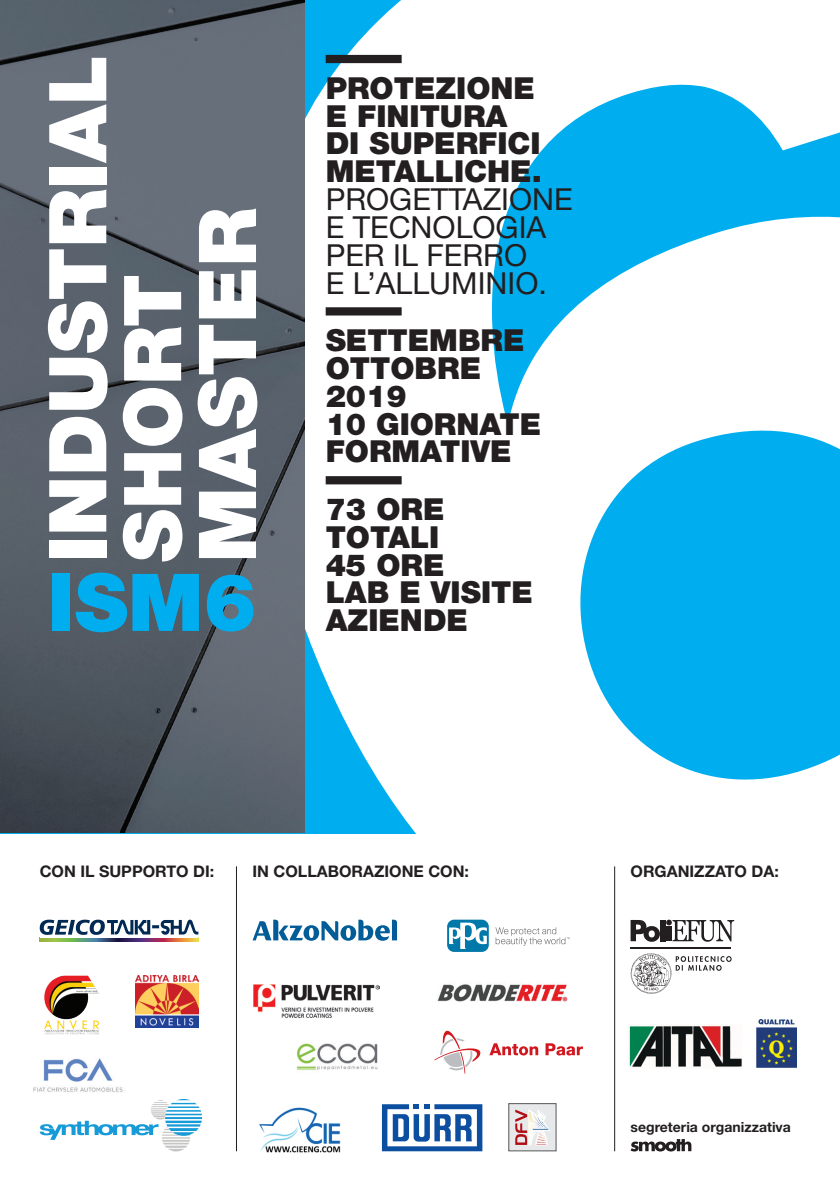
<style>
.page{position:relative;width:840px;height:1191px;background:#fff}
.page>*{position:absolute;margin:0;border:0;box-sizing:border-box;transform-origin:0 0}
.t1{font:900 79.8px/74.8px "Helvetica Neue LT Std";letter-spacing:-.005em;color:#fff}
.t2{font:900 79.8px "Helvetica Neue LT Std";color:#00aeef}
.t3{font:900 30.4px/27.8px "Helvetica Neue LT Std";color:#231f20}
.t4{font:30.4px/27.8px "Helvetica Neue LT Std";color:#231f20}
.t5{font:700 16px "Helvetica Neue LT Std";color:#231f20}
.t6{font:700 14px "Helvetica Neue LT Std";color:#231f20}
</style>
<div class="page">
<svg style="left:304px;top:0;width:535px;height:833px"></svg>
<svg style="left:630px;top:953px;width:101px;height:40px"></svg>
<svg style="left:630px;top:920px;width:29px;height:21px"></svg>
<div style="left:660px;top:920px;width:5px;height:21px;background:#231f20"></div>
<svg style="left:665px;top:919px;width:68px;height:22px"></svg>
<hr style="left:630px;top:947px;width:100px;height:1px;background:#231f20">
<img style="left:756px;top:1020px;width:40px;height:47px">
<img style="left:629px;top:1026px;width:113px;height:41px">
<svg style="left:630px;top:1139px;width:61px;height:12px"></svg>
<svg style="left:252px;top:919px;width:145px;height:21px"></svg>
<img style="left:437px;top:984px;width:131px;height:18px">
<img style="left:296px;top:1043px;width:82px;height:28px">
<img style="left:253px;top:984px;width:126px;height:33px">
<svg style="left:40px;top:919px;width:158px;height:16px"></svg>
<img style="left:135px;top:975px;width:63px;height:53px">
<img style="left:44px;top:975px;width:55px;height:60px">
<hr style="left:236px;top:866px;width:1px;height:285px;background:#231f20">
<hr style="left:613px;top:866px;width:1px;height:285px;background:#231f20">
<svg style="left:382px;top:1104px;width:100px;height:47px"></svg>
<img style="left:33px;top:1058px;width:90px;height:34px">
<svg style="left:495px;top:927px;width:74px;height:18px"></svg>
<div style="left:447px;top:919px;width:41px;height:33px;background:#0078aa;border-radius:7px"></div>
<svg style="left:449px;top:922px;width:37px;height:27px"></svg>
<img style="left:259px;top:1107px;width:82px;height:46px">
<img style="left:0;top:0;width:304px;height:833px">
<div style="left:325px;top:55px;width:76px;height:8px;background:#231f20"></div>
<div style="left:325px;top:307px;width:76px;height:8px;background:#231f20"></div>
<div style="left:325px;top:476px;width:76px;height:8px;background:#231f20"></div>
<svg style="left:40px;top:1099px;width:162px;height:52px"></svg>
<svg style="left:434px;top:1030px;width:46px;height:44px"></svg>
<svg style="left:489px;top:1043px;width:49px;height:12px"></svg>
<svg style="left:545px;top:1043px;width:37px;height:12px"></svg>
<div style="left:508px;top:1103px;width:47px;height:47px;background:#e7e8e9"></div>
<div style="left:508px;top:1103px;width:48px;height:48px;border:1px solid #57585a"></div>
<svg style="left:515px;top:1109px;width:34px;height:36px"></svg>
<h1 class="t1" style="left:40px;top:562px;width:509px;rotate:-90deg">INDUSTRIAL<br>SHORT<br>MASTER</h1>
<h1 class="t2" style="left:48px;top:555px;width:210px">ISM6</h1>
<p class="t3" style="left:325px;top:74px;width:217px">PROTEZIONE<br>E FINITURA<br>DI SUPERFICI<br>METALLICHE.</p>
<p class="t4" style="left:325px;top:185px;width:248px">PROGETTAZIONE<br>E TECNOLOGIA<br>PER IL FERRO<br>E L’ALLUMINIO.</p>
<p class="t3" style="left:325px;top:326px;width:217px">SETTEMBRE<br>OTTOBRE<br>2019<br>10 GIORNATE<br>FORMATIVE</p>
<p class="t3" style="left:325px;top:495px;width:208px">73 ORE<br>TOTALI<br>45 ORE<br>LAB E VISITE<br>AZIENDE</p>
<p class="t5" style="left:40px;top:861px;width:176px">CON IL SUPPORTO DI:</p>
<p class="t5" style="left:252px;top:861px;width:218px">IN COLLABORAZIONE CON:</p>
<p class="t5" style="left:630px;top:861px;width:150px">ORGANIZZATO DA:</p>
<p class="t6" style="left:630px;top:1118px;width:162px">segreteria organizzativa</p>
</div>
